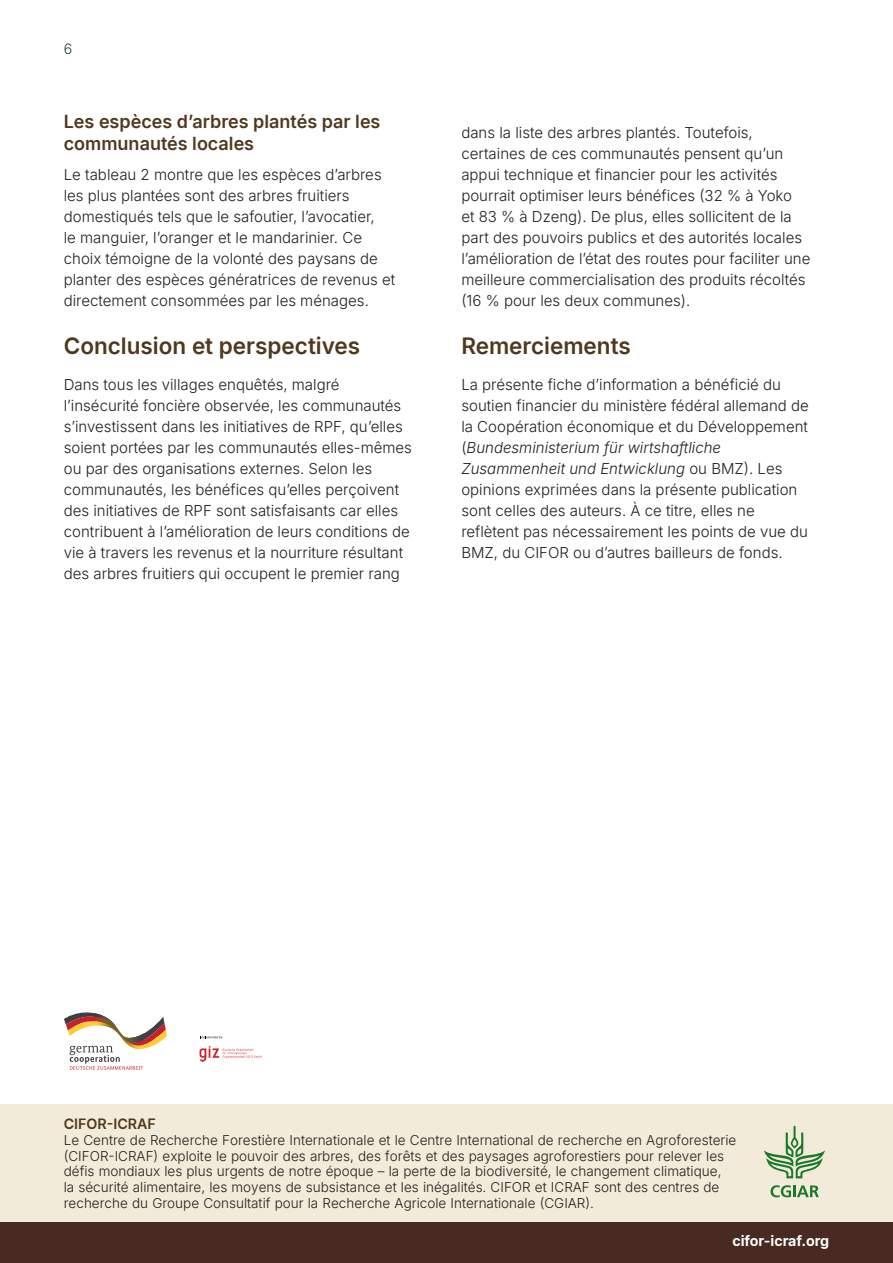
<style>
.page{position:relative;width:893px;height:1263px;background:#fff}
.page>*{position:absolute;margin:0;border:0;box-sizing:border-box;transform-origin:0 0}
.Fr-Heading_1{font:600 22.5px "Inter";color:#4f381d}
.Fr-Heading_2{font:600 18px/21.6px "Inter";color:#4f381d}
.Fr-Body_text{font:300 15px/21px "Inter";color:#231f20}
.t1{font:700 14.25px "Inter";color:#fff}
.t2{font:600 14.25px "Inter";color:#4f381d}
.t3{font:300 14.25px "Inter";color:#254832}
.t4{font:300 13.5px/15.8px "Inter";color:#231f20}
.s1{font-style:italic}
</style>
<div class="page">
<svg style="left:200px;top:1045px;width:61px;height:17px"></svg>
<svg style="left:64px;top:1012px;width:103px;height:58px"></svg>
<svg style="left:200px;top:1036px;width:22px;height:3px"></svg>
<div style="left:0;top:1104px;width:893px;height:159px;background:#f2ebd9"></div>
<div style="left:0;top:1222px;width:893px;height:41px;background:#482a22"></div>
<svg style="left:764px;top:1126px;width:61px;height:52px"></svg>
<svg style="left:771px;top:1185px;width:48px;height:12px"></svg>
<p class="t3" style="left:64px;top:38px;width:10px">6</p>
<p class="Fr-Heading_2" style="left:64px;top:110px;width:318px">Les espèces d’arbres plantés par les communautés locales</p>
<p class="Fr-Body_text" style="left:64px;top:164px;width:333px">Le tableau 2 montre que les espèces d’arbres les plus plantées sont des arbres fruitiers domestiqués tels que le safoutier, l’avocatier,<br>le manguier, l’oranger et le mandarinier. Ce choix témoigne de la volonté des paysans de planter des espèces génératrices de revenus et directement consommées par les ménages.</p>
<p class="Fr-Heading_1" style="left:64px;top:329px;width:298px">Conclusion et perspectives</p>
<p class="Fr-Body_text" style="left:64px;top:374px;width:350px">Dans tous les villages enquêtés, malgré l’insécurité foncière observée, les communautés s’investissent dans les initiatives de RPF, qu’elles soient portées par les communautés elles-mêmes ou par des organisations externes. Selon les communautés, les bénéfices qu’elles perçoivent des initiatives de RPF sont satisfaisants car elles contribuent à l’amélioration de leurs conditions de vie à travers les revenus et la nourriture résultant des arbres fruitiers qui occupent le premier rang</p>
<p class="Fr-Body_text" style="left:461px;top:122px;width:351px">dans la liste des arbres plantés. Toutefois, certaines de ces communautés pensent qu’un appui technique et financier pour les activités pourrait optimiser leurs bénéfices (32 % à Yoko<br>et 83 % à Dzeng). De plus, elles sollicitent de la part des pouvoirs publics et des autorités locales l’amélioration de l’état des routes pour faciliter une meilleure commercialisation des produits récoltés (16 % pour les deux communes).</p>
<p class="Fr-Heading_1" style="left:461px;top:329px;width:171px">Remerciements</p>
<p class="Fr-Body_text" style="left:461px;top:374px;width:349px">La présente fiche d’information a bénéficié du soutien financier du ministère fédéral allemand de la Coopération économique et du Développement (<span class="s1">Bundesministerium für wirtshaftliche Zusammenheit und Entwicklung</span> ou BMZ). Les opinions exprimées dans la présente publication sont celles des auteurs. À ce titre, elles ne reflètent pas nécessairement les points de vue du BMZ, du CIFOR ou d’autres bailleurs de fonds.</p>
<p class="t2" style="left:64px;top:1113px;width:94px">CIFOR-ICRAF</p>
<p class="t4" style="left:64px;top:1132px;width:674px">Le Centre de Recherche Forestière Internationale et le Centre International de recherche en Agroforesterie (CIFOR-ICRAF) exploite le pouvoir des arbres, des forêts et des paysages agroforestiers pour relever les défis mondiaux les plus urgents de notre époque – la perte de la biodiversité, le changement climatique,<br>la sécurité alimentaire, les moyens de subsistance et les inégalités. CIFOR et ICRAF sont des centres de recherche du Groupe Consultatif pour la Recherche Agricole Internationale (CGIAR).</p>
<p class="t1" style="left:732px;top:1230px;width:98px">cifor-icraf.org</p>
</div>
